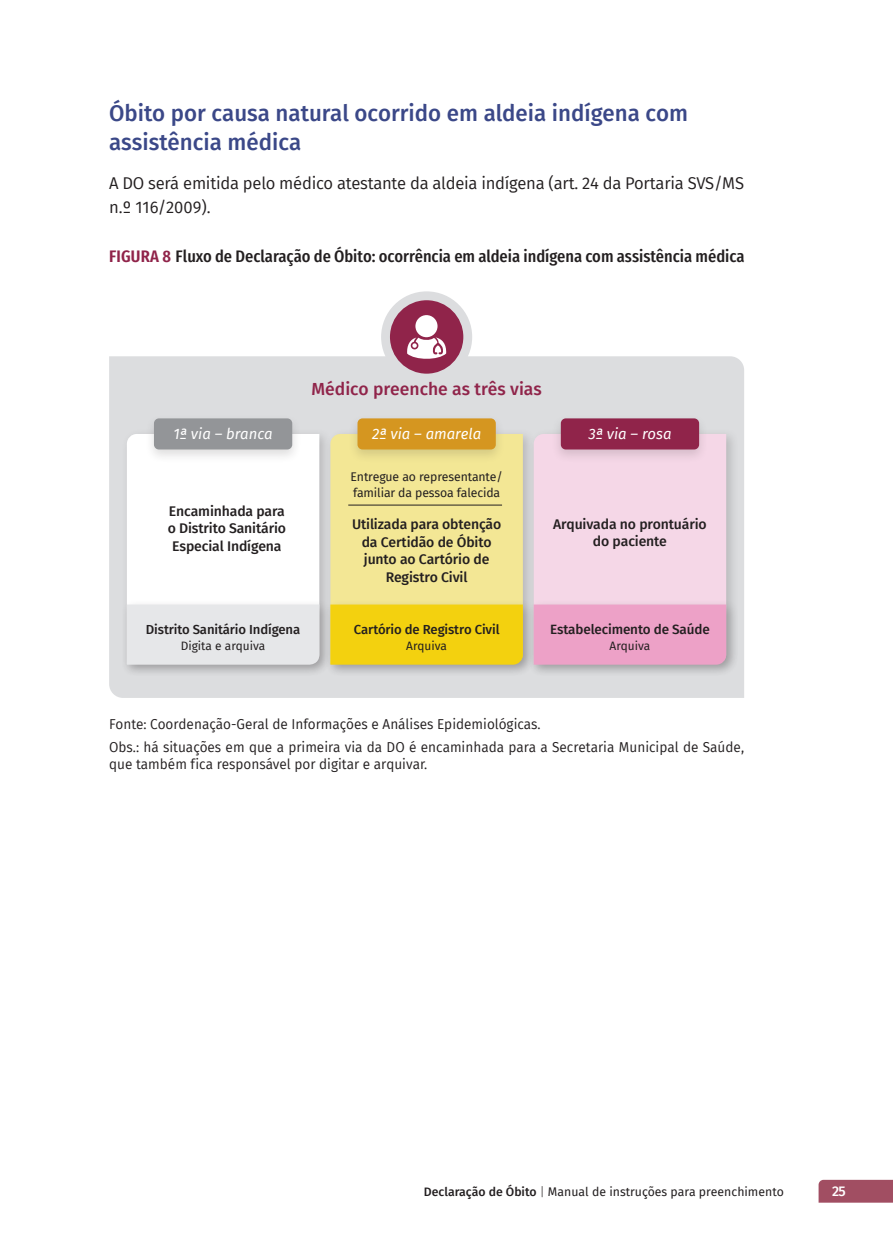
<style>
.page{position:relative;width:893px;height:1241px;background:#fff}
.page>*{position:absolute;margin:0;border:0;box-sizing:border-box;transform-origin:0 0}
.t1{font:500 22.75px/29.8px "Fira Sans";color:#3b4888}
.t2{font:500 17.5px "Fira Sans";color:#90244a}
.t3{font:16.62px/23.6px "Fira Sans";letter-spacing:-.015em;color:#231f20}
.t4{font:500 16.62px "Fira Sans Condensed";color:#231f20}
.t5{font:italic 14.88px "Fira Sans";color:#fff}
.t6{font:14px/22.4px "Fira Sans";color:#231f20}
.t7{font:500 14px/17.5px "Fira Sans";letter-spacing:-.01em;color:#231f20;text-align:center}
.t8{font:500 14px "Fira Sans";color:#fff}
.t9{font:500 13.47px "Fira Sans";letter-spacing:-.01em;color:#231f20}
.t10{font:500 13.12px "Fira Sans";letter-spacing:-.01em;color:#231f20}
.t11{font:12.25px/15.2px "Fira Sans";letter-spacing:-.01em;color:#231f20}
.t12{font:11.9px "Fira Sans";color:#231f20}
.s1{font-weight:600;color:#90244a}
.s2{font-weight:500}
.s3{font-weight:300}
</style>
<div class="page">
<div style="left:819px;top:1179px;width:74px;height:23px;background:#a14e62"></div>
<div style="left:109px;top:356px;width:635px;height:341px;background:#dcdddf"></div>
<div style="left:121px;top:428px;width:211px;height:249px;background:#231f20;opacity:.2"></div>
<div style="left:144px;top:413px;width:158px;height:51px;background:#dadbdd"></div>
<div style="left:154px;top:418px;width:138px;height:31px;background:#939598;border-radius:5px"></div>
<div style="left:324px;top:428px;width:212px;height:249px;background:#231f20;opacity:.2"></div>
<div style="left:330px;top:434px;width:193px;height:164px;background:#f3e795"></div>
<div style="left:348px;top:413px;width:157px;height:51px;background:#231f20;opacity:.15"></div>
<div style="left:357px;top:418px;width:139px;height:31px;background:#d59620;border-radius:5px"></div>
<div style="left:528px;top:428px;width:211px;height:249px;background:#231f20;opacity:.2"></div>
<div style="left:551px;top:413px;width:158px;height:51px;background:#dadbdd"></div>
<div style="left:561px;top:418px;width:138px;height:31px;background:#90244a;border-radius:5px"></div>
<div style="left:381px;top:291px;width:91px;height:91px;background:#dcdddf;border-radius:50%"></div>
<div style="left:390px;top:300px;width:73px;height:73px;background:#90244a;border-radius:50%"></div>
<div style="left:415px;top:315px;width:22px;height:22px;background:#fff;border-radius:50%"></div>
<svg style="left:407px;top:337px;width:40px;height:22px"></svg>
<div style="left:121px;top:598px;width:211px;height:79px;background:#231f20;opacity:.2"></div>
<svg style="left:127px;top:434px;width:192px;height:230px"></svg>
<div style="left:324px;top:598px;width:212px;height:79px;background:#231f20;opacity:.2"></div>
<div style="left:330px;top:604px;width:193px;height:60px;background:#f3d10f"></div>
<div style="left:528px;top:598px;width:211px;height:79px;background:#231f20;opacity:.2"></div>
<svg style="left:534px;top:434px;width:192px;height:230px;background:#edbfd6"></svg>
<hr style="left:348px;top:504px;width:154px;height:1px;background:#231f20">
<h1 class="t1" style="left:109px;top:97px;width:580px">Óbito por causa natural ocorrido em aldeia indígena com assistência médica</h1>
<p class="t3" style="left:109px;top:171px;width:636px">A DO será emitida pelo médico atestante da aldeia indígena (art. 24 da Portaria SVS/MS n.º 116/2009).</p>
<p class="t4" style="left:109px;top:240px;width:637px"><span class="s1">FIGURA 8</span> Fluxo de Declaração de Óbito: ocorrência em aldeia indígena com assistência médica</p>
<p class="t2" style="left:311px;top:374px;width:232px">Médico preenche as três vias</p>
<p class="t5" style="left:173px;top:422px;width:101px">1ª via – branca</p>
<p class="t5" style="left:372px;top:422px;width:111px">2ª via – amarela</p>
<p class="t5" style="left:588px;top:422px;width:85px">3ª via – rosa</p>
<p class="t7" style="left:168px;top:501px;width:120px">Encaminhada para o Distrito Sanitário<br>Especial Indígena</p>
<p class="t11" style="left:350px;top:469px;width:154px">Entregue ao representante/ familiar da pessoa falecida</p>
<p class="t7" style="left:352px;top:515px;width:151px">Utilizada para obtenção da Certidão de Óbito junto ao Cartório de<br>Registro Civil</p>
<p class="t7" style="left:553px;top:514px;width:155px">Arquivada no prontuário do paciente</p>
<p class="t10" style="left:146px;top:618px;width:156px">Distrito Sanitário Indígena</p>
<p class="t12" style="left:181px;top:637px;width:86px">Digita e arquiva</p>
<p class="t10" style="left:354px;top:618px;width:147px">Cartório de Registro Civil</p>
<p class="t12" style="left:406px;top:637px;width:42px">Arquiva</p>
<p class="t9" style="left:550px;top:618px;width:161px">Estabelecimento de Saúde</p>
<p class="t12" style="left:609px;top:637px;width:42px">Arquiva</p>
<p class="t6" style="left:109px;top:712px;width:637px">Fonte: Coordenação-Geral de Informações e Análises Epidemiológicas.<br>Obs.: há situações em que a primeira via da DO é encaminhada para a Secretaria Municipal de Saúde,</p>
<p class="t6" style="left:109px;top:752px;width:320px">que também fica responsável por digitar e arquivar.</p>
<p class="t11" style="left:424px;top:1183px;width:361px"><span class="s2">Declaração de Óbito</span> <span class="s3">|</span> Manual de instruções para preenchimento</p>
<p class="t8" style="left:832px;top:1179px;width:15px">25</p>
</div>
